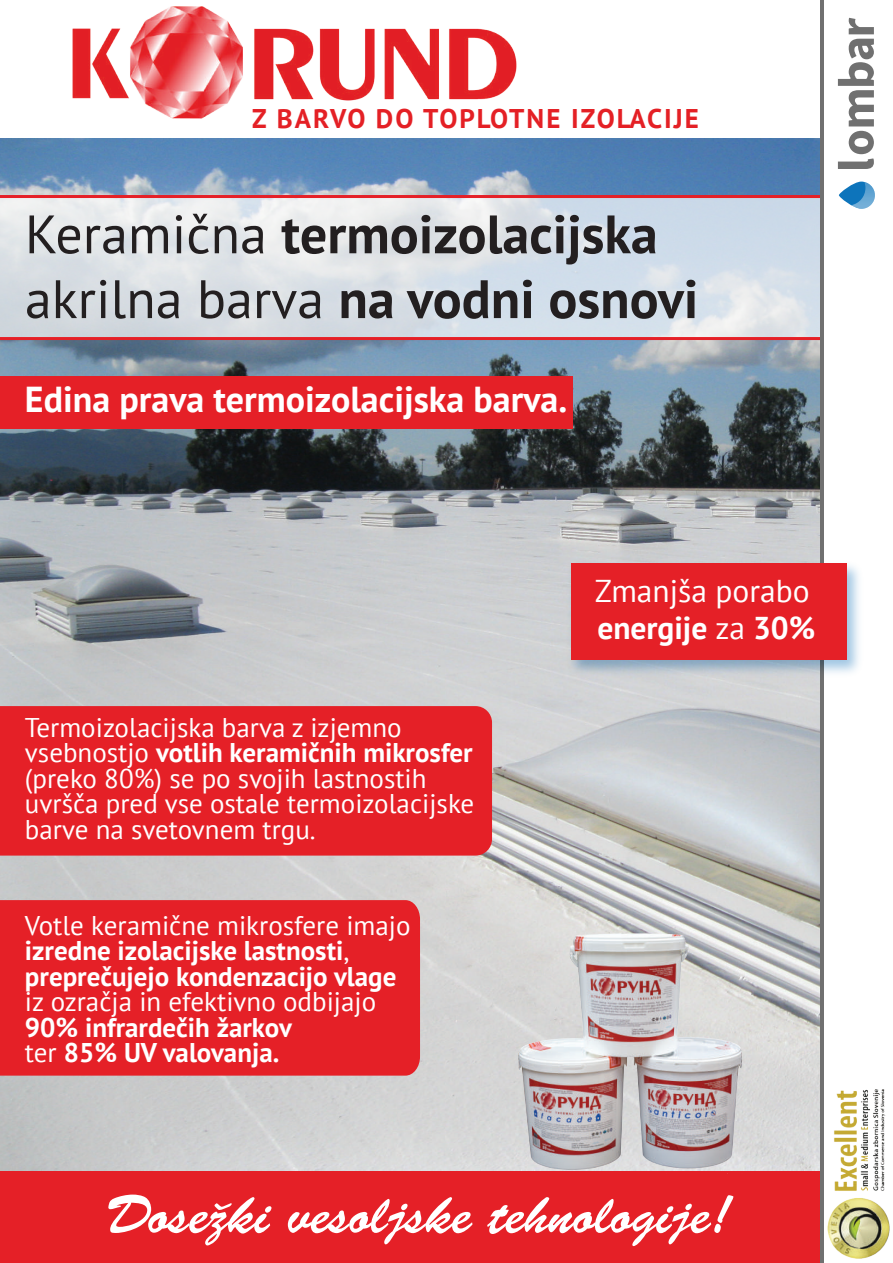
<style>
.page{position:relative;width:893px;height:1263px;background:#fff}
.page>*{position:absolute;margin:0;border:0;box-sizing:border-box;transform-origin:0 0}
.t1{font:700 54px/64.8px "PT Sans";color:#231f20}
.t2{font:54px "Brush Script Std";color:#fff}
.t3{font:700 36px "PT Sans";color:#fff}
.t4{font:31.5px/37.8px "PT Sans";color:#fff}
.t5{font:27px/25.5px "PT Sans";color:#fff}
.t6{font:700 27px/25.5px "PT Sans";color:#fff}
.t7{font:700 27px "PT Sans";letter-spacing:.075em;color:#e42025}
.s1{font-weight:400}
.s2{font-weight:700}
</style>
<div class="page">
<div style="left:0;top:1167px;width:820px;height:96px;background:#e52027"></div>
<img style="left:0;top:138px;width:820px;height:1032px">
<img style="left:506px;top:926px;width:248px;height:248px">
<svg style="left:0;top:198px;width:820px;height:139px;background:#dae1e8"></svg>
<div style="left:0;top:376px;width:573px;height:52px;background:#e52027"></div>
<hr style="left:0;top:195px;width:820px;height:3px;background:#e52027">
<hr style="left:0;top:337px;width:820px;height:3px;background:#e52027">
<hr style="left:820px;top:0;width:4px;height:1263px;background:#707070">
<svg style="left:838px;top:18px;width:36px;height:151px"></svg>
<svg style="left:839px;top:182px;width:36px;height:27px"></svg>
<svg style="left:851px;top:182px;width:24px;height:27px"></svg>
<div style="left:0;top:706px;width:492px;height:149px;background:#e52027"></div>
<div style="left:0;top:899px;width:422px;height:178px;background:#e52027"></div>
<img style="left:72px;top:6px;width:445px;height:113px">
<img style="left:564px;top:557px;width:295px;height:124px">
<div style="left:571px;top:563px;width:275px;height:96px;background:#e52027"></div>
<img style="left:828px;top:1090px;width:61px;height:168px">
<p class="t7" style="left:252px;top:101px;width:448px">Z BARVO DO TOPLOTNE IZOLACIJE</p>
<h1 class="t1" style="left:25px;top:201px;width:675px"><span class="s1">Keramična</span> termoizolacijska <span class="s1">akrilna barva</span> na vodni osnovi</h1>
<h2 class="t3" style="left:25px;top:376px;width:544px">Edina prava termoizolacijska barva.</h2>
<p class="t5" style="left:25px;top:714px;width:451px">Termoizolacijska barva z izjemno vsebnostjo <span class="s2">votlih keramičnih mikrosfer </span>(preko 80%) se po svojih lastnostih uvršča pred vse ostale termoizolacijske barve na svetovnem trgu.</p>
<p class="t6" style="left:25px;top:912px;width:387px"><span class="s1">Votle keramične mikrosfere imajo </span>izredne izolacijske lastnosti<span class="s1">, </span>preprečujejo kondenzacijo vlage</p>
<p class="t5" style="left:25px;top:988px;width:353px">iz ozračja in efektivno odbijajo</p>
<p class="t6" style="left:25px;top:1014px;width:268px">90% infrardečih žarkov <span class="s1">ter</span> 85% UV valovanja.</p>
<p class="t4" style="left:595px;top:571px;width:222px">Zmanjša porabo <span class="s2">energije</span> za <span class="s2">30%</span></p>
<h1 class="t2" style="left:105px;top:1185px;width:628px">Dosežki vesoljske tehnologije!</h1>
</div>
